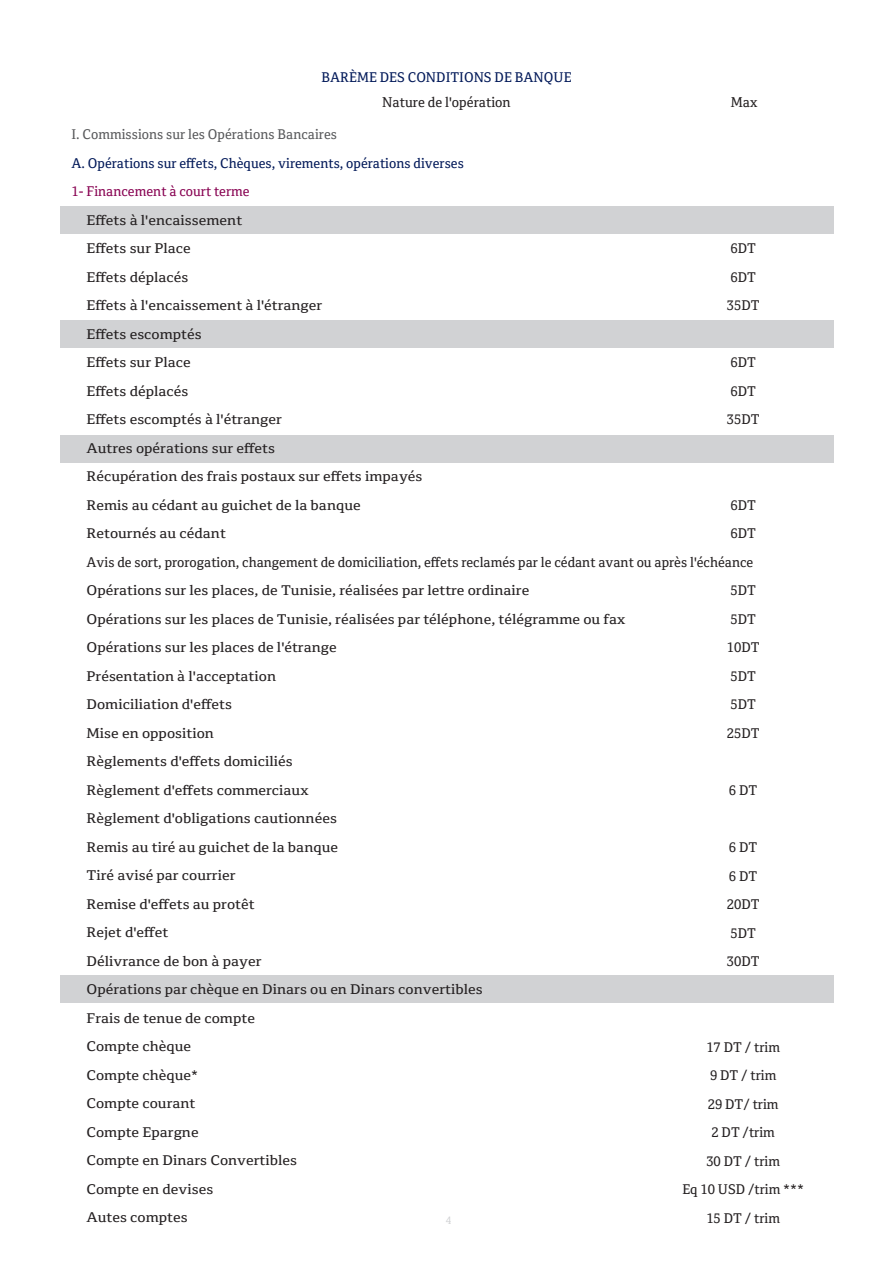
<style>
.page{position:relative;width:893px;height:1263px;background:#fff}
.page>*{position:absolute;margin:0;border:0;box-sizing:border-box;transform-origin:0 0}
.t1{font:13.65px "Cordale Arabic";color:#231f20}
.t2{font:13.5px/28.5px "Cordale Arabic";color:#231f20;scale:1.13 1}
.t3{font:13.5px/28.5px "Cordale Arabic";color:#231f20}
.t4{font:13.5px "Cordale Arabic";color:#011858}
.t5{font:13.5px "Cordale Arabic";color:#57585a}
.t6{font:13.5px "Cordale Arabic";color:#870151}
.t7{font:10.5px "Cordale Arabic";color:#d1d2d4}
</style>
<div class="page">
<div style="left:60px;top:975px;width:773px;height:27px;background:#d1d2d4"></div>
<div style="left:60px;top:435px;width:773px;height:27px;background:#d1d2d4"></div>
<div style="left:60px;top:320px;width:773px;height:27px;background:#d1d2d4"></div>
<div style="left:60px;top:206px;width:773px;height:28px;background:#d1d2d4"></div>
<p class="t4" style="left:321px;top:65px;width:252px">BARÈME DES CONDITIONS DE BANQUE</p>
<p class="t1" style="left:382px;top:90px;width:130px">Nature de l'opération</p>
<p class="t1" style="left:731px;top:90px;width:28px">Max</p>
<p class="t5" style="left:72px;top:122px;width:267px">I. Commissions sur les Opérations Bancaires</p>
<p class="t4" style="left:72px;top:151px;width:394px">A. Opérations sur effets, Chèques, virements, opérations diverses</p>
<p class="t6" style="left:72px;top:179px;width:180px">1- Financement à court terme</p>
<p class="t2" style="left:87px;top:205px;width:592px">Effets à l'encaissement<br>Effets sur Place<br>Effets déplacés<br>Effets à l'encaissement à l'étranger<br>Effets escomptés<br>Effets sur Place<br>Effets déplacés<br>Effets escomptés à l'étranger<br>Autres opérations sur effets<br>Récupération des frais postaux sur effets impayés<br>Remis au cédant au guichet de la banque<br>Retournés au cédant<br>Avis de sort, prorogation, changement de domiciliation, effets reclamés par le cédant avant ou après l'échéance<br>Opérations sur les places, de Tunisie, réalisées par lettre ordinaire<br>Opérations sur les places de Tunisie, réalisées par téléphone, télégramme ou fax<br>Opérations sur les places de l'étrange<br>Présentation à l'acceptation<br>Domiciliation d'effets<br>Mise en opposition<br>Règlements d'effets domiciliés<br>Règlement d'effets commerciaux<br>Règlement d'obligations cautionnées<br>Remis au tiré au guichet de la banque<br>Tiré avisé par courrier<br>Remise d'effets au protêt<br>Rejet d'effet<br>Délivrance de bon à payer<br>Opérations par chèque en Dinars ou en Dinars convertibles<br>Frais de tenue de compte<br>Compte chèque<br>Compte chèque*<br>Compte courant<br>Compte Epargne<br>Compte en Dinars Convertibles<br>Compte en devises<br>Autes comptes</p>
<p class="t3" style="left:727px;top:234px;width:34px">6DT<br>6DT<br>35DT</p>
<p class="t3" style="left:727px;top:348px;width:34px">6DT<br>6DT<br>35DT</p>
<p class="t3" style="left:730px;top:490px;width:27px">6DT<br>6DT</p>
<p class="t3" style="left:727px;top:576px;width:34px">5DT<br>5DT<br>10DT<br>5DT<br>5DT<br>25DT</p>
<p class="t3" style="left:729px;top:775px;width:30px">6 DT</p>
<p class="t3" style="left:727px;top:832px;width:34px">6 DT<br>6 DT<br>20DT<br>5DT<br>30DT</p>
<p class="t3" style="left:682px;top:1032px;width:123px;text-align:center">17 DT / trim<br>9 DT / trim<br>29 DT/ trim<br>2 DT /trim<br>30 DT / trim<br>Eq 10 USD /trim ***</p>
<p class="t7" style="left:446px;top:1211px;width:7px">4</p>
<p class="t3" style="left:706px;top:1203px;width:75px">15 DT / trim</p>
</div>
